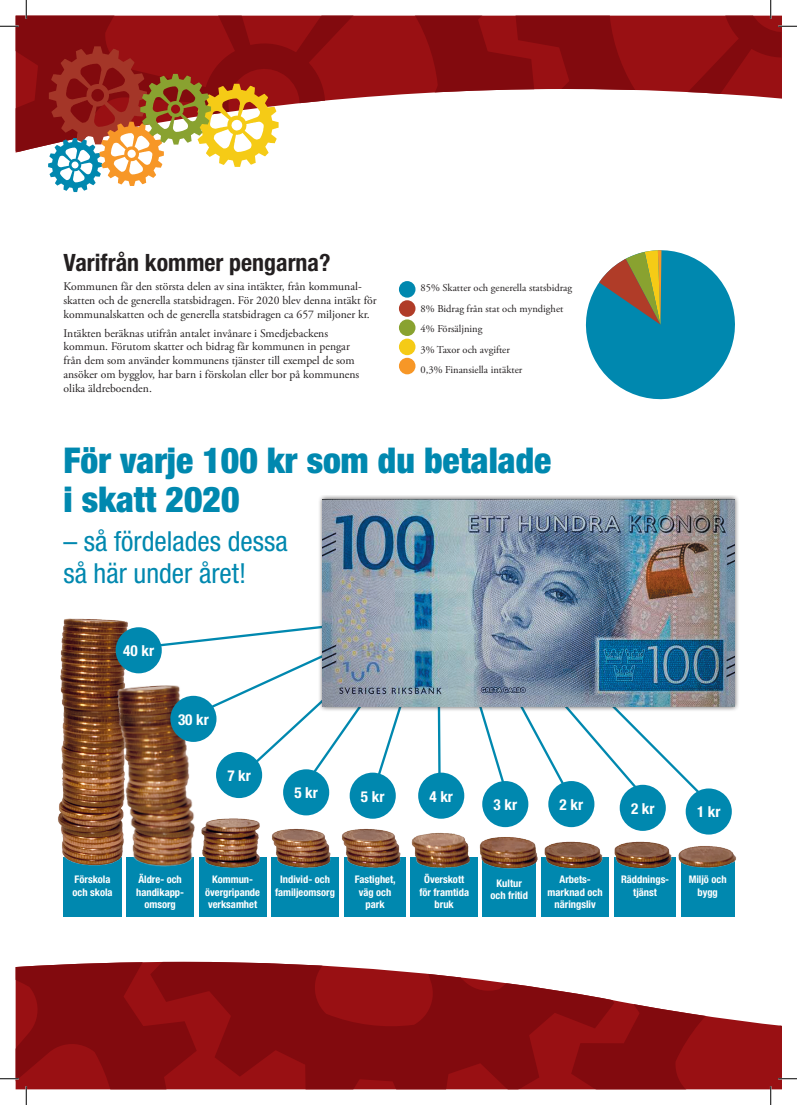
<style>
.page{position:relative;width:797px;height:1105px;background:#fff}
.page>*{position:absolute;margin:0;border:0;box-sizing:border-box;transform-origin:0 0}
.t1{font:900 condensed 35.5px/38.8px "Helvetica Neue";color:#0088af}
.t2{font:condensed 27.62px/32.8px "Helvetica Neue";color:#0088af}
.t3{font:700 condensed 23.88px "Helvetica Neue";color:#231f20}
.t4{font:700 condensed 15.12px "Helvetica Neue";color:#fff}
.t5{font:11.62px/14px "Adobe Garamond Pro";color:#231f20}
.t6{font:700 condensed 10.5px/12.2px "Helvetica Neue";color:#fff;text-align:center}
.t7{font:10.5px/20.4px "Adobe Garamond Pro";color:#231f20}
</style>
<div class="page">
<svg style="left:534px;top:16px;width:247px;height:83px;background:#992225"></svg>
<svg style="left:16px;top:16px;width:518px;height:137px"></svg>
<svg style="left:16px;top:1026px;width:765px;height:63px;background:#8b0c0f"></svg>
<svg style="left:16px;top:962px;width:765px;height:64px"></svg>
<div style="left:199px;top:858px;width:67px;height:59px;background:#0088af"></div>
<div style="left:271px;top:858px;width:68px;height:59px;background:#0088af"></div>
<div style="left:344px;top:858px;width:62px;height:59px;background:#0088af"></div>
<div style="left:410px;top:858px;width:68px;height:59px;background:#0088af"></div>
<div style="left:482px;top:858px;width:54px;height:59px;background:#0088af"></div>
<div style="left:541px;top:858px;width:68px;height:59px;background:#0088af"></div>
<div style="left:614px;top:858px;width:61px;height:59px;background:#0088af"></div>
<div style="left:681px;top:858px;width:53px;height:59px;background:#0088af"></div>
<div style="left:63px;top:858px;width:59px;height:59px;background:#0088af"></div>
<div style="left:126px;top:858px;width:68px;height:59px;background:#0088af"></div>
<img style="left:58px;top:618px;width:76px;height:248px">
<img style="left:106px;top:673px;width:89px;height:194px">
<img style="left:199px;top:818px;width:68px;height:56px">
<img style="left:271px;top:829px;width:66px;height:39px">
<img style="left:337px;top:829px;width:69px;height:39px">
<img style="left:410px;top:832px;width:65px;height:36px">
<img style="left:475px;top:837px;width:63px;height:32px">
<img style="left:541px;top:841px;width:135px;height:33px">
<img style="left:674px;top:841px;width:63px;height:32px">
<svg style="left:143px;top:626px;width:284px;height:162px"></svg>
<svg style="left:437px;top:712px;width:5px;height:61px"></svg>
<svg style="left:455px;top:712px;width:243px;height:87px"></svg>
<div style="left:116px;top:627px;width:46px;height:46px;background:#0088af;border-radius:50%"></div>
<div style="left:170px;top:696px;width:46px;height:46px;background:#0088af;border-radius:50%"></div>
<div style="left:216px;top:752px;width:46px;height:46px;background:#0088af;border-radius:50%"></div>
<div style="left:283px;top:769px;width:46px;height:46px;background:#0088af;border-radius:50%"></div>
<div style="left:349px;top:773px;width:47px;height:46px;background:#0088af;border-radius:50%"></div>
<div style="left:418px;top:773px;width:46px;height:46px;background:#0088af;border-radius:50%"></div>
<div style="left:482px;top:781px;width:46px;height:46px;background:#0088af;border-radius:50%"></div>
<div style="left:548px;top:781px;width:46px;height:46px;background:#0088af;border-radius:50%"></div>
<div style="left:619px;top:785px;width:46px;height:46px;background:#0088af;border-radius:50%"></div>
<div style="left:685px;top:788px;width:46px;height:46px;background:#0088af;border-radius:50%"></div>
<div style="left:318px;top:495px;width:421px;height:217px;background:#231f20;opacity:.75"></div>
<img style="left:323px;top:500px;width:411px;height:206px">
<div style="left:399px;top:281px;width:16px;height:17px;background:#0088af;border-radius:50%"></div>
<div style="left:399px;top:300px;width:16px;height:17px;background:#b03c28;border-radius:50%"></div>
<div style="left:399px;top:319px;width:16px;height:17px;background:#89a230;border-radius:50%"></div>
<div style="left:399px;top:339px;width:16px;height:16px;background:#f5cb16;border-radius:50%"></div>
<div style="left:399px;top:358px;width:16px;height:16px;background:#f79727;border-radius:50%"></div>
<svg style="left:585px;top:250px;width:150px;height:150px"></svg>
<svg style="left:48px;top:46px;width:230px;height:146px"></svg>
<svg style="left:0;top:25px;width:19px;height:2px"></svg>
<svg style="left:778px;top:25px;width:19px;height:2px"></svg>
<svg style="left:0;top:1078px;width:19px;height:1px"></svg>
<svg style="left:778px;top:1078px;width:19px;height:1px"></svg>
<svg style="left:25px;top:0;width:2px;height:19px"></svg>
<svg style="left:25px;top:1086px;width:2px;height:19px"></svg>
<svg style="left:770px;top:0;width:1px;height:19px"></svg>
<svg style="left:770px;top:1086px;width:1px;height:19px"></svg>
<h3 class="t3" style="left:63px;top:248px;width:269px">Varifrån kommer pengarna?</h3>
<p class="t5" style="left:63px;top:280px;width:314px">Kommunen får den största delen av sina intäkter, från kommunal&shy;skatten och de generella statsbidragen. För 2020 blev denna intäkt för kommunalskatten och de generella statsbidragen ca 657 miljoner kr.</p>
<p class="t5" style="left:63px;top:326px;width:297px">Intäkten beräknas utifrån antalet invånare i Smedjebackens kommun. Förutom skatter och bidrag får kommunen in pengar från dem som använder kommunens tjänster till exempel de som ansöker om bygglov, har barn i förskolan eller bor på kommunens olika äldreboenden.</p>
<p class="t7" style="left:420px;top:278px;width:153px">85% Skatter och generella statsbidrag<br>8% Bidrag från stat och myndighet<br>4% Försäljning<br>3% Taxor och avgifter<br>0,3% Finansiella intäkter</p>
<h1 class="t1" style="left:63px;top:440px;width:489px">För varje 100 kr som du betalade i skatt 2020</h1>
<h2 class="t2" style="left:63px;top:524px;width:226px">– så fördelades dessa så här under året!</h2>
<h3 class="t4" style="left:123px;top:642px;width:32px">40 kr</h3>
<h3 class="t4" style="left:178px;top:710px;width:32px">30 kr</h3>
<h3 class="t4" style="left:227px;top:766px;width:25px">7 kr</h3>
<h3 class="t4" style="left:294px;top:784px;width:25px">5 kr</h3>
<h3 class="t4" style="left:361px;top:787px;width:25px">5 kr</h3>
<h3 class="t4" style="left:429px;top:787px;width:25px">4 kr</h3>
<h3 class="t4" style="left:493px;top:795px;width:25px">3 kr</h3>
<h3 class="t4" style="left:559px;top:795px;width:25px">2 kr</h3>
<h3 class="t4" style="left:631px;top:799px;width:25px">2 kr</h3>
<h3 class="t4" style="left:697px;top:803px;width:25px">1 kr</h3>
<p class="t6" style="left:72px;top:873px;width:42px;text-align:left">Förskola och skola</p>
<p class="t6" style="left:136px;top:873px;width:49px">Äldre- och handikapp&shy;omsorg</p>
<p class="t6" style="left:205px;top:873px;width:56px">Kommun&shy;övergripande verksamhet</p>
<p class="t6" style="left:275px;top:873px;width:61px">Individ- och familjeomsorg</p>
<p class="t6" style="left:355px;top:873px;width:42px">Fastighet, väg och park</p>
<p class="t6" style="left:419px;top:873px;width:51px">Överskott för framtida bruk</p>
<p class="t6" style="left:490px;top:877px;width:39px">Kultur och fritid</p>
<p class="t6" style="left:547px;top:873px;width:56px">Arbets&shy;marknad och näringsliv</p>
<p class="t6" style="left:621px;top:873px;width:50px">Räddnings&shy;tjänst</p>
<p class="t6" style="left:688px;top:873px;width:39px">Miljö och bygg</p>
</div>
